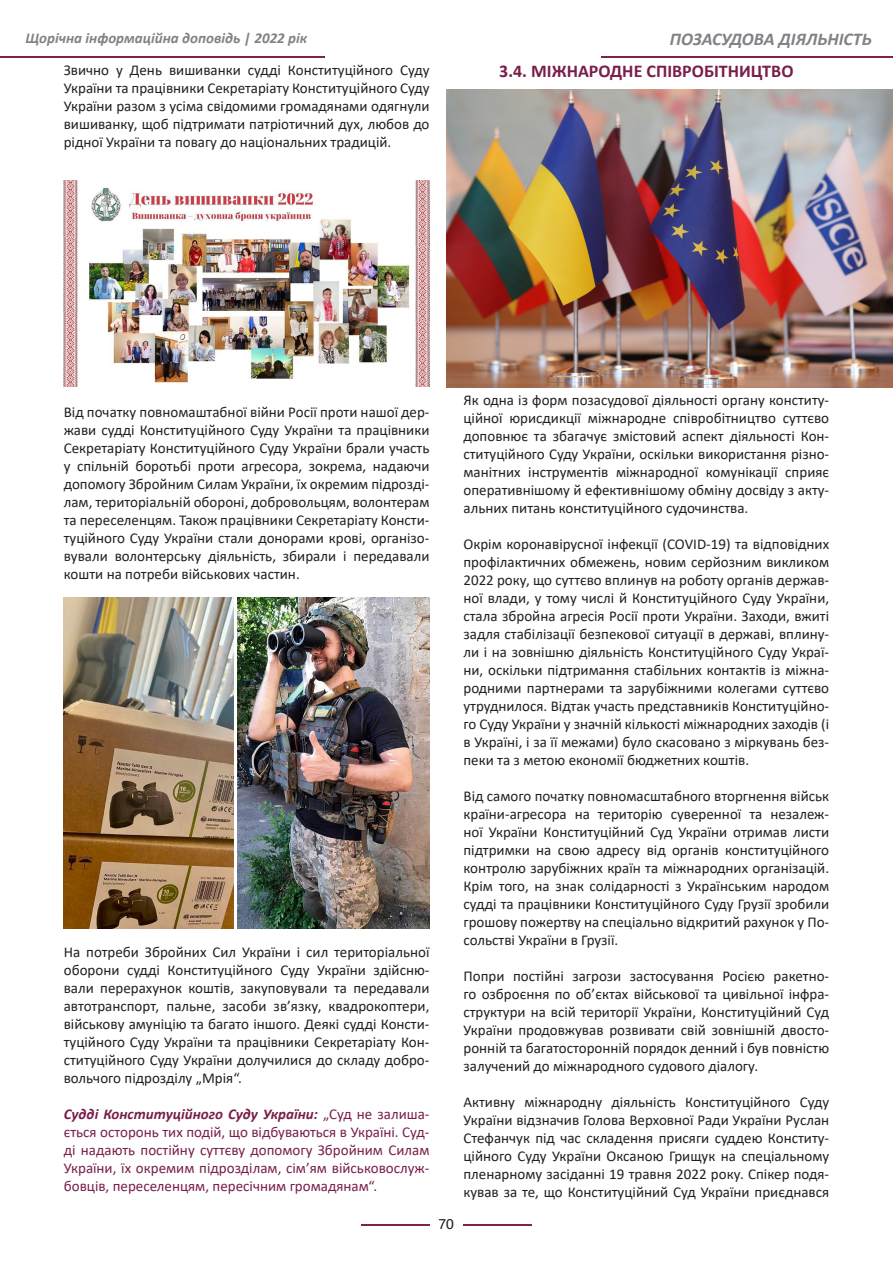
<style>
.page{position:relative;width:893px;height:1263px;background:#fff}
.page>*{position:absolute;margin:0;border:0;box-sizing:border-box;transform-origin:0 0}
.t1{font:700 18px "Calibri";color:#791e4a}
.t2{font:italic 700 18px "Calibri";color:#808285}
.t3{font:15px/18px "Calibri";color:#231f20;text-align:justify}
.t4{font:15px/18px "Calibri";color:#791e4a;text-align:justify}
.t5{font:italic 700 15px "Calibri";color:#808285}
.t6{font:15px "Acumin Variable Concept";color:#231f20}
.s1{font-weight:700;font-style:italic}
</style>
<div class="page">
<img style="left:0;top:56px;width:324px;height:1px">
<img style="left:361px;top:1225px;width:68px;height:1px">
<img style="left:463px;top:1225px;width:68px;height:1px">
<img style="left:601px;top:56px;width:292px;height:1px">
<img style="left:64px;top:180px;width:365px;height:206px">
<img style="left:446px;top:90px;width:447px;height:297px">
<img style="left:64px;top:597px;width:169px;height:332px">
<img style="left:237px;top:597px;width:192px;height:332px">
<p class="t5" style="left:26px;top:27px;width:283px">Щорічна інформаційна доповідь | 2022 рік</p>
<p class="t3" style="left:64px;top:61px;width:367px">Звично у День вишиванки судді Конституційного Суду України та працівники Секретаріату Конституційного Суду України разом з усіма свідомими громадянами одягнули вишиванку, щоб підтримати патріотичний дух, любов до рідної України та повагу до національних традицій.</p>
<p class="t2" style="left:670px;top:26px;width:203px">ПОЗАСУДОВА ДІЯЛЬНІСТЬ</p>
<p class="t1" style="left:499px;top:59px;width:296px">3.4. МІЖНАРОДНЕ СПІВРОБІТНИЦТВО</p>
<p class="t3" style="left:64px;top:403px;width:367px">Від початку повномаштабної війни Росії проти нашої дер&shy;жави судді Конституційного Суду України та працівники Секретаріату Конституційного Суду України брали участь у спільній боротьбі проти агресора, зокрема, надаючи допомогу Збройним Силам України, їх окремим підрозді&shy;лам, територіальній обороні, добровольцям, волонтерам та переселенцям. Також працівники Секретаріату Консти&shy;туційного Суду України стали донорами крові, організо&shy;вували волонтерську діяльність, збирали і передавали кошти на потреби військових частин.</p>
<p class="t3" style="left:64px;top:943px;width:367px">На потреби Збройних Сил України і сил територіальної оборони судді Конституційного Суду України здійсню&shy;вали перерахунок коштів, закуповували та передавали автотранспорт, пальне, засоби зв’язку, квадрокоптери, військову амуніцію та багато іншого. Деякі судді Консти&shy;туційного Суду України та працівники Секретаріату Кон&shy;ституційного Суду України долучилися до складу добро&shy;вольчого підрозділу „Мрія“.</p>
<p class="t4" style="left:64px;top:1105px;width:367px"><span class="s1">Судді Конституційного Суду України:</span> „Суд не залиша&shy;ється осторонь тих подій, що відбуваються в Україні. Суд&shy;ді надають постійну суттєву допомогу Збройним Силам України, їх окремим підрозділам, сім’ям військовослуж&shy;бовців, переселенцям, пересічним громадянам“.</p>
<p class="t6" style="left:439px;top:1214px;width:17px">70</p>
<p class="t3" style="left:463px;top:391px;width:367px">Як одна із форм позасудової діяльності органу конститу&shy;ційної юрисдикції міжнародне співробітництво суттєво доповнює та збагачує змістовий аспект діяльності Кон&shy;ституційного Суду України, оскільки використання різно&shy;манітних інструментів міжнародної комунікації сприяє оперативнішому й ефективнішому обміну досвіду з акту&shy;альних питань конституційного судочинства.</p>
<p class="t3" style="left:463px;top:535px;width:367px">Окрім коронавірусної інфекції (COVID-19) та відповідних профілактичних обмежень, новим серйозним викликом 2022 року, що суттєво вплинув на роботу органів держав&shy;ної влади, у тому числі й Конституційного Суду України, стала збройна агресія Росії проти України. Заходи, вжиті задля стабілізації безпекової ситуації в державі, вплину&shy;ли і на зовнішню діяльність Конституційного Суду Украї&shy;ни, оскільки підтримання стабільних контактів із міжна&shy;родними партнерами та зарубіжними колегами суттєво утруднилося. Відтак участь представників Конституційно&shy;го Суду України у значній кількості міжнародних заходів (і в Україні, і за її межами) було скасовано з міркувань без&shy;пеки та з метою економії бюджетних коштів.</p>
<p class="t3" style="left:463px;top:787px;width:367px">Від самого початку повномасштабного вторгнення військ країни-агресора на територію суверенної та незалеж&shy;ної України Конституційний Суд України отримав листи підтримки на свою адресу від органів конституційного контролю зарубіжних країн та міжнародних організацій.<br>Крім того, на знак солідарності з Українським народом судді та працівники Конституційного Суду Грузії зробили грошову пожертву на спеціально відкритий рахунок у По&shy;сольстві України в Грузії.</p>
<p class="t3" style="left:463px;top:967px;width:367px">Попри постійні загрози застосування Росією ракетно&shy;го озброєння по об’єктах військової та цивільної інфра&shy;структури на всій території України, Конституційний Суд України продовжував розвивати свій зовнішній двосто&shy;ронній та багатосторонній порядок денний і був повністю залучений до міжнародного судового діалогу.</p>
<p class="t3" style="left:463px;top:1093px;width:367px">Активну міжнародну діяльність Конституційного Суду України відзначив Голова Верховної Ради України Руслан Стефанчук під час складення присяги суддею Конститу&shy;ційного Суду України Оксаною Грищук на спеціальному пленарному засіданні 19 травня 2022 року. Спікер подя&shy;кував за те, що Конституційний Суд України приєднався</p>
</div>
